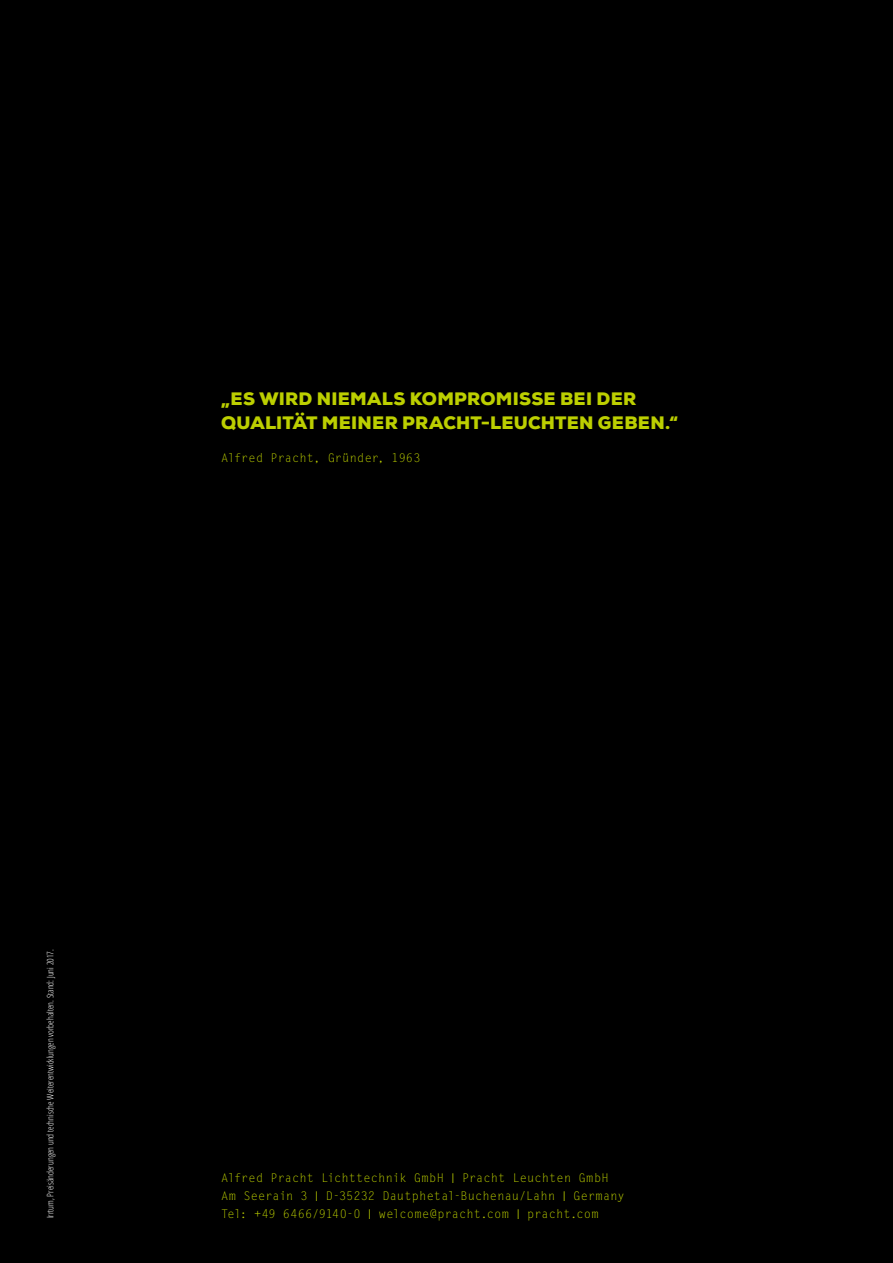
<style>
.page{position:relative;width:893px;height:1263px;background:#000}
.page>*{position:absolute;margin:0;border:0;box-sizing:border-box;transform-origin:0 0}
.t1{font:900 18px/24px "Nexa";letter-spacing:.015em;color:#bccf00}
.t2{font:12px/18px "Letter Got L";letter-spacing:.01em;color:#bccf00}
.t3{font:300 condensed 9px "Open Sans";color:#fff}
.s1{font-family:"DIN";font-weight:300;font-size:13.5px}
</style>
<div class="page">
<h1 class="t1" style="left:221px;top:387px;width:459px">„ES WIRD NIEMALS KOMPROMISSE BEI DER<br>QUALITÄT MEINER PRACHT-LEUCHTEN GEBEN.“</h1>
<p class="t2" style="left:221px;top:449px;width:201px">Alfred Pracht, Gründer, 1963</p>
<p class="t3" style="left:44px;top:1218px;width:271px;rotate:-90deg">Irrtum, Preisänderungen und technische Weiterentwicklungen vorbehalten. Stand: Juni 2017.</p>
<p class="t2" style="left:221px;top:1169px;width:405px">Alfred Pracht Lichttechnik GmbH <span class="s1">I</span> Pracht Leuchten GmbH<br>Am Seerain 3 <span class="s1">I</span> D-35232 Dautphetal-Buchenau/Lahn <span class="s1">I</span> Germany<br>Tel: +49 6466/9140-0 <span class="s1">I</span> welcome@pracht.com <span class="s1">I</span> pracht.com</p>
</div>
